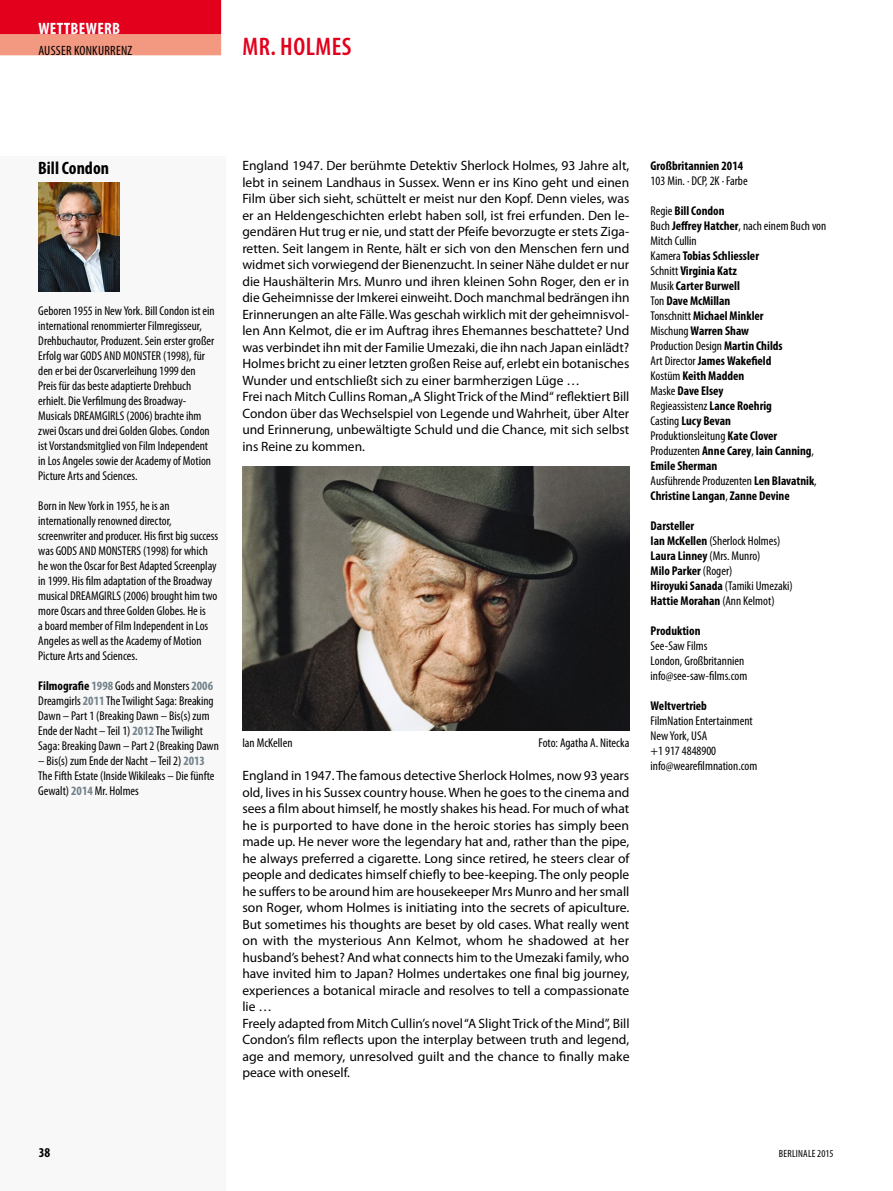
<style>
.page{position:relative;width:893px;height:1191px;background:#fff}
.page>*{position:absolute;margin:0;border:0;box-sizing:border-box;transform-origin:0 0}
.t1{font:600 condensed 25.5px "Myriad Pro";letter-spacing:.02em;color:#e3001d}
.t2{font:700 condensed 18px "Myriad Pro";color:#000}
.t3{font:700 condensed 16.5px "Myriad Pro";letter-spacing:.02em;color:#fff}
.t4{font:13.5px/16.5px "Myriad Pro";color:#000}
.t5{font:condensed 13.5px "Myriad Pro";letter-spacing:.02em;color:#000}
.t6{font:700 condensed 13.5px "Myriad Pro";color:#000}
.t7{font:condensed 12.75px/15px "Myriad Pro";color:#000}
.t8{font:700 condensed 12.75px/15px "Myriad Pro";color:#000}
.t9{font:condensed 10.5px "Myriad Pro";letter-spacing:.02em;color:#000}
.s1{font-weight:700}
.s2{font-weight:700;color:#72828b}
.s3{font-weight:400}
</style>
<div class="page">
<div style="left:0;top:156px;width:225px;height:1035px;background:#f8f8f8"></div>
<img style="left:242px;top:467px;width:387px;height:263px">
<img style="left:38px;top:183px;width:81px;height:108px">
<div style="left:0;top:34px;width:221px;height:21px;background:#f39982"></div>
<div style="left:0;top:0;width:221px;height:34px;background:#e3001d"></div>
<p class="t3" style="left:38px;top:18px;width:83px">WETTBEWERB</p>
<p class="t5" style="left:38px;top:43px;width:96px">AUSSER KONKURRENZ</p>
<h1 class="t1" style="left:243px;top:31px;width:110px">MR. HOLMES</h1>
<h2 class="t2" style="left:38px;top:157px;width:72px">Bill Condon</h2>
<p class="t7" style="left:38px;top:303px;width:178px">Geboren 1955 in New York. Bill Condon ist ein international renommierter Filmregisseur, Drehbuchautor, Produzent. Sein erster großer Erfolg war GODS AND MONSTER (1998), für den er bei der Oscarverleihung 1999 den Preis für das beste adaptierte Drehbuch erhielt. Die Verfilmung des Broadway-Musicals DREAMGIRLS (2006) brachte ihm zwei Oscars und drei Golden Globes. Condon ist Vorstandsmitglied von Film Independent in Los Angeles sowie der Academy of Motion Picture Arts and Sciences.</p>
<p class="t7" style="left:38px;top:498px;width:182px">Born in New York in 1955, he is an internationally renowned director, screenwriter and producer. His first big success was GODS AND MONSTERS (1998) for which he won the Oscar for Best Adapted Screenplay in 1999. His film adaptation of the Broadway musical DREAMGIRLS (2006) brought him two more Oscars and three Golden Globes. He is<br>a board member of Film Independent in Los Angeles as well as the Academy of Motion Picture Arts and Sciences.</p>
<p class="t7" style="left:38px;top:677px;width:182px"><span class="s1">Filmografie</span> <span class="s2">1998</span> Gods and Monsters <span class="s2">2006<br></span>Dreamgirls <span class="s2">2011</span> The Twilight Saga: Breaking Dawn – Part 1 (Breaking Dawn – Bis(s) zum Ende der Nacht – Teil 1) <span class="s2">2012</span> The Twilight Saga: Breaking Dawn – Part 2 (Breaking Dawn</p>
<p class="t7" style="left:38px;top:752px;width:178px">– Bis(s) zum Ende der Nacht – Teil 2) <span class="s2">2013<br></span>The Fifth Estate (Inside Wikileaks – Die fünfte<br>Gewalt) <span class="s2">2014</span> Mr. Holmes</p>
<p class="t4" style="left:242px;top:157px;width:389px">England 1947. Der berühmte Detektiv Sherlock Holmes, 93 Jahre alt, lebt in seinem Landhaus in Sussex. Wenn er ins Kino geht und einen Film über sich sieht, schüttelt er meist nur den Kopf. Denn vieles, was er an Heldengeschichten erlebt haben soll, ist frei erfunden. Den le&shy;gendären Hut trug er nie, und statt der Pfeife bevorzugte er stets Ziga&shy;retten. Seit langem in Rente, hält er sich von den Menschen fern und widmet sich vorwiegend der Bienenzucht. In seiner Nähe duldet er nur die Haushälterin Mrs. Munro und ihren kleinen Sohn Roger, den er in die Geheimnisse der Imkerei einweiht. Doch manchmal bedrängen ihn Erinnerungen an alte Fälle. Was geschah wirklich mit der geheimnisvol&shy;len Ann Kelmot, die er im Auftrag ihres Ehemannes beschattete? Und was verbindet ihn mit der Familie Umezaki, die ihn nach Japan einlädt?<br>Holmes bricht zu einer letzten großen Reise auf, erlebt ein botanisches Wunder und entschließt sich zu einer barmherzigen Lüge …<br>Frei nach Mitch Cullins Roman „A Slight Trick of the Mind“ reflektiert Bill Condon über das Wechselspiel von Legende und Wahrheit, über Alter und Erinnerung, unbewältigte Schuld und die Chance, mit sich selbst ins Reine zu kommen.</p>
<p class="t7" style="left:242px;top:734px;width:52px">Ian McKellen</p>
<p class="t7" style="left:539px;top:734px;width:92px">Foto: Agatha A. Nitecka</p>
<p class="t4" style="left:242px;top:767px;width:389px">England in 1947. The famous detective Sherlock Holmes, now 93 years old, lives in his Sussex country house. When he goes to the cinema and sees a film about himself, he mostly shakes his head. For much of what he is purported to have done in the heroic stories has simply been made up. He never wore the legendary hat and, rather than the pipe, he always preferred a cigarette. Long since retired, he steers clear of people and dedicates himself chiefly to bee-keeping. The only people he suffers to be around him are housekeeper Mrs Munro and her small son Roger, whom Holmes is initiating into the secrets of apiculture.<br>But sometimes his thoughts are beset by old cases. What really went on with the mysterious Ann Kelmot, whom he shadowed at her husband’s behest? And what connects him to the Umezaki family, who have invited him to Japan? Holmes undertakes one final big journey, experiences a botanical miracle and resolves to tell a compassionate lie …<br>Freely adapted from Mitch Cullin’s novel “A Slight Trick of the Mind”, Bill Condon’s film reflects upon the interplay between truth and legend, age and memory, unresolved guilt and the chance to finally make peace with oneself.</p>
<p class="t8" style="left:651px;top:158px;width:94px">Großbritannien 2014</p>
<p class="t7" style="left:651px;top:173px;width:99px">103 Min. · DCP, 2K · Farbe</p>
<p class="t8" style="left:651px;top:203px;width:177px"><span class="s3">Regie</span> Bill Condon<br><span class="s3">Buch</span> Jeffrey Hatcher<span class="s3">, nach einem Buch von<br>Mitch Cullin<br>Kamera</span> Tobias Schliessler<br><span class="s3">Schnitt</span> Virginia Katz<br><span class="s3">Musik</span> Carter Burwell<br><span class="s3">Ton</span> Dave McMillan<br><span class="s3">Tonschnitt</span> Michael Minkler<br><span class="s3">Mischung</span> Warren Shaw<br><span class="s3">Production Design</span> Martin Childs<br><span class="s3">Art Director</span> James Wakefield<br><span class="s3">Kostüm</span> Keith Madden<br><span class="s3">Maske</span> Dave Elsey<br><span class="s3">Regieassistenz</span> Lance Roehrig<br><span class="s3">Casting</span> Lucy Bevan<br><span class="s3">Produktionsleitung</span> Kate Clover<br><span class="s3">Produzenten</span> Anne Carey<span class="s3">,</span> Iain Canning<span class="s3">,<br></span>Emile Sherman<br><span class="s3">Ausführende Produzenten</span> Len Blavatnik<span class="s3">,<br></span>Christine Langan<span class="s3">,</span> Zanne Devine</p>
<p class="t8" style="left:651px;top:518px;width:144px">Darsteller<br>Ian McKellen <span class="s3">(Sherlock Holmes)<br></span>Laura Linney <span class="s3">(Mrs. Munro)<br></span>Milo Parker <span class="s3">(Roger)<br></span>Hiroyuki Sanada <span class="s3">(Tamiki Umezaki)<br></span>Hattie Morahan <span class="s3">(Ann Kelmot)</span></p>
<p class="t8" style="left:651px;top:623px;width:51px">Produktion</p>
<p class="t7" style="left:651px;top:638px;width:98px">See-Saw Films<br>London, Großbritannien info@see-saw-films.com</p>
<p class="t8" style="left:651px;top:698px;width:58px">Weltvertrieb</p>
<p class="t7" style="left:651px;top:713px;width:108px">FilmNation Entertainment<br>New York, USA<br>+1 917 4848900 info@wearefilmnation.com</p>
<p class="t6" style="left:39px;top:1143px;width:13px">38</p>
<p class="t9" style="left:779px;top:1146px;width:56px">BERLINALE 2015</p>
</div>
